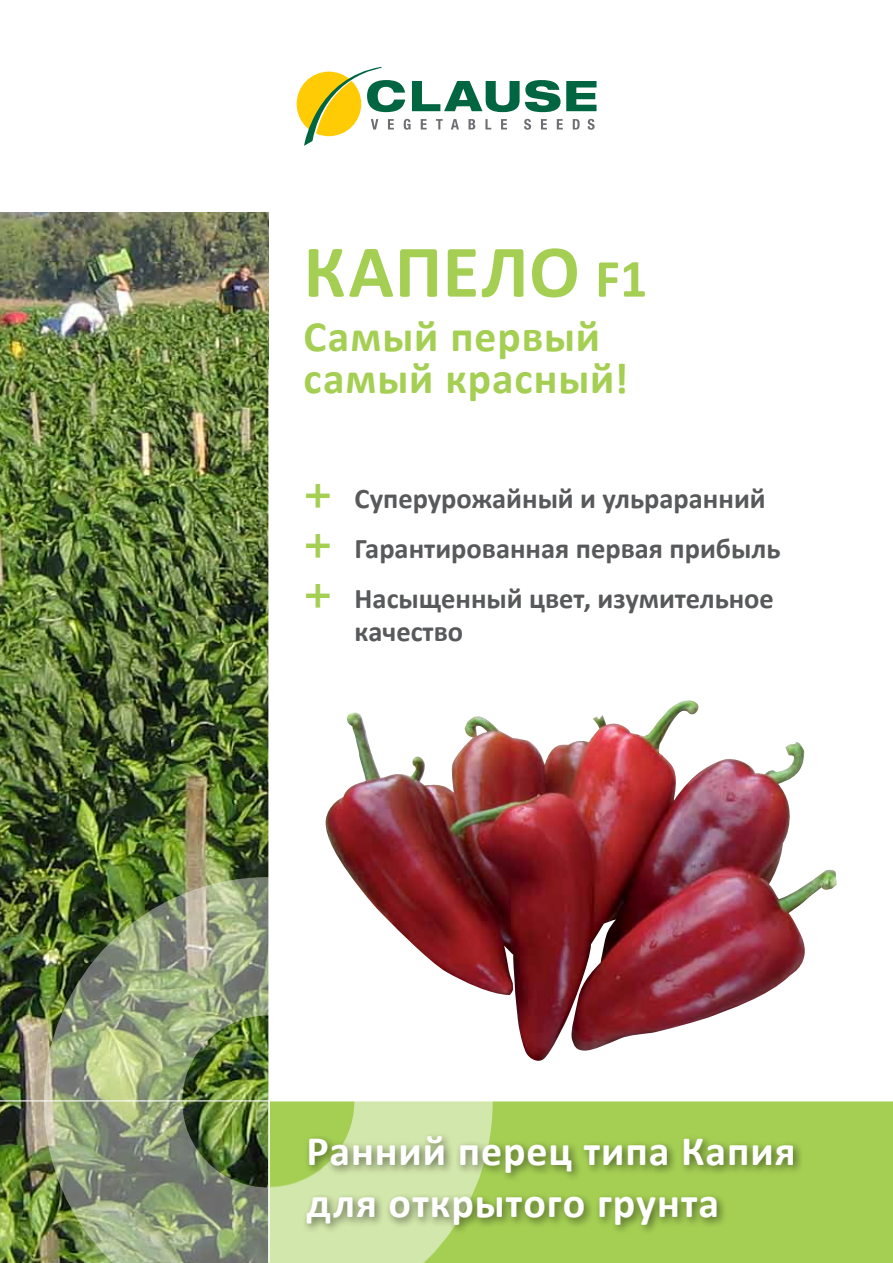
<style>
.page{position:relative;width:893px;height:1263px;background:#fff}
.page>*{position:absolute;margin:0;border:0;box-sizing:border-box;transform-origin:0 0}
.t1{font:700 75px "Calibri";letter-spacing:.015em;color:#a4cf53}
.t2{font:700 43.5px/42px "Calibri";letter-spacing:.02em;color:#a4cf53}
.t3{font:700 42px/52.5px "Calibri";letter-spacing:.02em;color:#fff}
.t4{font:700 28.5px/49.9px "Calibri";color:#58595b}
.s1{font-size:54px}
.s2{font-family:"Avenir LT Std";font-weight:800;font-size:43.5px;color:#a4cf53}
</style>
<div class="page">
<img style="left:0;top:213px;width:268px;height:1050px">
<div style="left:268px;top:1101px;width:625px;height:162px;background:#a4cf53"></div>
<hr style="left:0;top:1100px;width:893px;height:1px;background:#fff">
<img style="left:44px;top:877px;width:449px;height:386px">
<div style="left:302px;top:1131px;width:501px;height:104px;background:#000;opacity:.5"></div>
<svg style="left:296px;top:67px;width:300px;height:79px"></svg>
<hr style="left:268px;top:369px;width:2px;height:893px;background:#fff">
<img style="left:323px;top:700px;width:514px;height:363px">
<h1 class="t1" style="left:304px;top:224px;width:345px">КАПЕЛО <span class="s1">F1</span></h1>
<h2 class="t2" style="left:304px;top:316px;width:326px">Самый первый самый красный!</h2>
<p class="t4" style="left:304px;top:473px;width:478px"><span class="s2">+</span> Суперурожайный и ульраранний <span class="s2">+</span> Гарантированная первая прибыль <span class="s2">+</span> Насыщенный цвет, изумительное</p>
<p class="t4" style="left:355px;top:606px;width:110px">качество</p>
<h3 class="t3" style="left:307px;top:1125px;width:490px">Ранний перец типа Капия для открытого грунта</h3>
</div>
